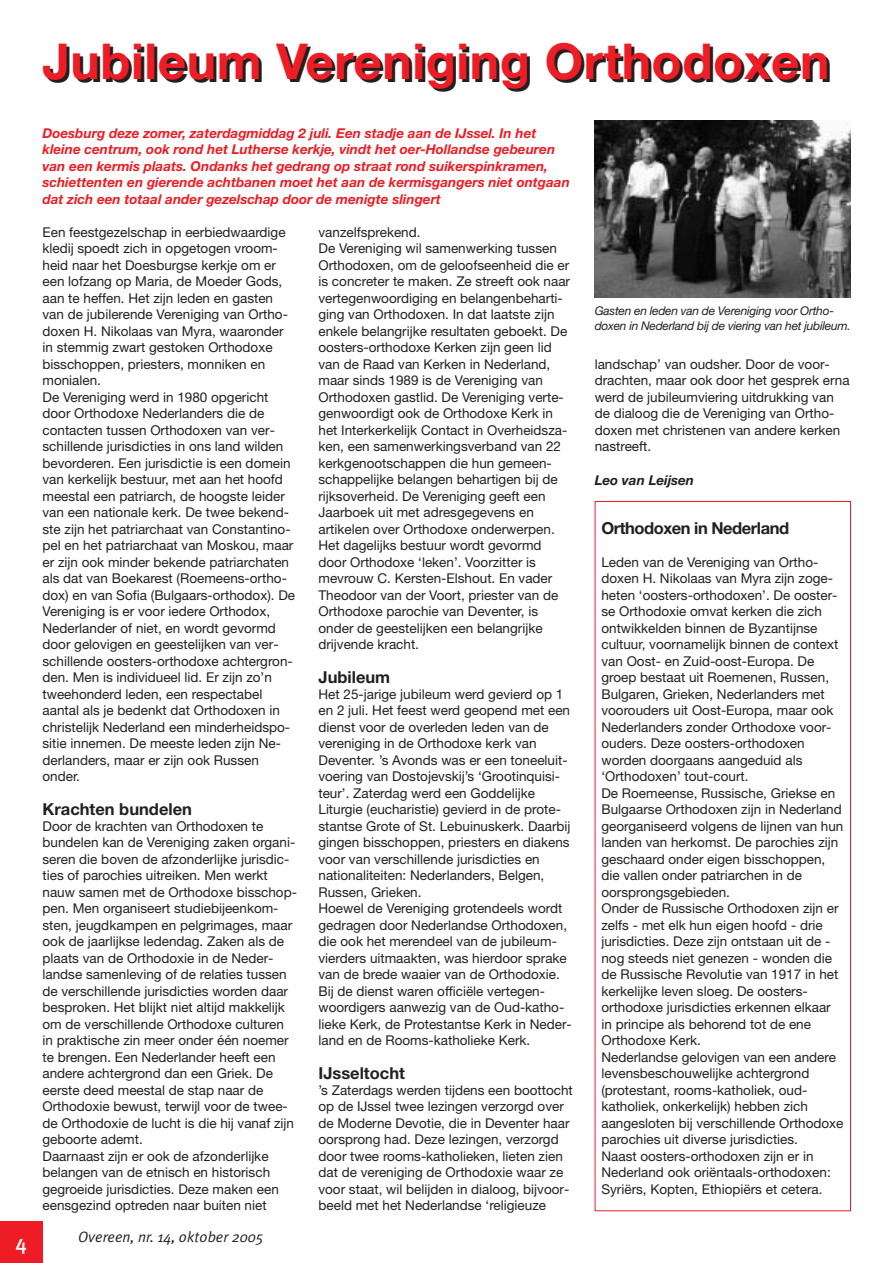
<style>
.page{position:relative;width:893px;height:1263px;background:#fff}
.page>*{position:absolute;margin:0;border:0;box-sizing:border-box;transform-origin:0 0}
.t1{font:700 49.5px "Helvetica Neue";letter-spacing:.01em;color:#ee1c24}
.t2{font:500 21px "Meta Plus";color:#fff}
.t3{font:700 16.5px "Helvetica Neue";color:#231f1f}
.t4{font:700 16.5px "Helvetica Neue";letter-spacing:-.03em;color:#231f1f}
.t5{font:italic 15px "Meta Plus Normal";color:#231f1f}
.t6{font:13.5px/16.5px "Helvetica Neue";color:#231f1f}
.t7{font:italic 700 13.5px/16.5px "Helvetica Neue";color:#ee1c24}
.t8{font:italic 700 13.5px "Helvetica Neue";color:#231f1f}
.t9{font:italic 12px/15px "Helvetica Neue";letter-spacing:-.02em;color:#231f1f}
</style>
<div class="page">
<div style="left:0;top:1222px;width:43px;height:41px;background:#ee1c24"></div>
<img style="left:594px;top:121px;width:256px;height:176px">
<h2 class="t2" style="left:16px;top:1236px;width:13px">4</h2>
<h1 class="t1" style="left:43px;top:44px;width:788px">Jubileum Vereniging Orthodoxen</h1>
<p class="t7" style="left:43px;top:126px;width:529px">Doesburg deze zomer, zaterdagmiddag 2 juli. Een stadje aan de IJssel. In het kleine centrum, ook rond het Lutherse kerkje, vindt het oer-Hollandse gebeuren van een kermis plaats. Ondanks het gedrang op straat rond suikerspinkramen, schiettenten en gierende achtbanen moet het aan de kermisgangers niet ontgaan dat zich een totaal ander gezelschap door de menigte slingert</p>
<p class="t6" style="left:43px;top:225px;width:254px">Een feestgezelschap in eerbiedwaardige kledij spoedt zich in opgetogen vroom&shy;heid naar het Doesburgse kerkje om er een lofzang op Maria, de Moeder Gods, aan te heffen. Het zijn leden en gasten van de jubilerende Vereniging van Ortho&shy;doxen H. Nikolaas van Myra, waaronder in stemmig zwart gestoken Orthodoxe bisschoppen, priesters, monniken en monialen.<br>De Vereniging werd in 1980 opgericht door Orthodoxe Nederlanders die de contacten tussen Orthodoxen van ver&shy;schillende jurisdicties in ons land wilden bevorderen. Een jurisdictie is een domein van kerkelijk bestuur, met aan het hoofd meestal een patriarch, de hoogste leider van een nationale kerk. De twee bekend&shy;ste zijn het patriarchaat van Constantino&shy;pel en het patriarchaat van Moskou, maar er zijn ook minder bekende patriarchaten als dat van Boekarest (Roemeens-ortho&shy;dox) en van Sofia (Bulgaars-orthodox). De Vereniging is er voor iedere Orthodox, Nederlander of niet, en wordt gevormd door gelovigen en geestelijken van ver&shy;schillende oosters-orthodoxe achtergron&shy;den. Men is individueel lid. Er zijn zo’n tweehonderd leden, een respectabel aantal als je bedenkt dat Orthodoxen in christelijk Nederland een minderheidspo&shy;sitie innemen. De meeste leden zijn Ne&shy;derlanders, maar er zijn ook Russen onder.</p>
<p class="t3" style="left:43px;top:803px;width:151px">Krachten bundelen</p>
<p class="t6" style="left:43px;top:819px;width:256px">Door de krachten van Orthodoxen te bundelen kan de Vereniging zaken organi&shy;seren die boven de afzonderlijke jurisdic&shy;ties of parochies uitreiken. Men werkt nauw samen met de Orthodoxe bisschop&shy;pen. Men organiseert studiebijeenkom&shy;sten, jeugdkampen en pelgrimages, maar ook de jaarlijkse ledendag. Zaken als de plaats van de Orthodoxie in de Neder&shy;landse samenleving of de relaties tussen de verschillende jurisdicties worden daar besproken. Het blijkt niet altijd makkelijk om de verschillende Orthodoxe culturen in praktische zin meer onder één noemer te brengen. Een Nederlander heeft een andere achtergrond dan een Griek. De eerste deed meestal de stap naar de Orthodoxie bewust, terwijl voor de twee&shy;de Orthodoxie de lucht is die hij vanaf zijn geboorte ademt.<br>Daarnaast zijn er ook de afzonderlijke belangen van de etnisch en historisch gegroeide jurisdicties. Deze maken een eensgezind optreden naar buiten niet</p>
<p class="t5" style="left:78px;top:1232px;width:187px">Overeen, nr. 14, oktober 2005</p>
<p class="t6" style="left:318px;top:225px;width:253px">vanzelfsprekend.<br>De Vereniging wil samenwerking tussen Orthodoxen, om de geloofseenheid die er is concreter te maken. Ze streeft ook naar vertegenwoordiging en belangenbeharti&shy;ging van Orthodoxen. In dat laatste zijn enkele belangrijke resultaten geboekt. De oosters-orthodoxe Kerken zijn geen lid van de Raad van Kerken in Nederland, maar sinds 1989 is de Vereniging van Orthodoxen gastlid. De Vereniging verte&shy;genwoordigt ook de Orthodoxe Kerk in het Interkerkelijk Contact in Overheidsza&shy;ken, een samenwerkingsverband van 22 kerkgenootschappen die hun gemeen&shy;schappelijke belangen behartigen bij de rijksoverheid. De Vereniging geeft een Jaarboek uit met adresgegevens en artikelen over Orthodoxe onderwerpen.<br>Het dagelijks bestuur wordt gevormd door Orthodoxe ‘leken’. Voorzitter is mevrouw C. Kersten-Elshout. En vader Theodoor van der Voort, priester van de Orthodoxe parochie van Deventer, is onder de geestelijken een belangrijke drijvende kracht.</p>
<p class="t3" style="left:318px;top:671px;width:73px">Jubileum</p>
<p class="t6" style="left:318px;top:687px;width:255px">Het 25-jarige jubileum werd gevierd op 1 en 2 juli. Het feest werd geopend met een dienst voor de overleden leden van de vereniging in de Orthodoxe kerk van Deventer. ’s Avonds was er een toneeluit&shy;voering van Dostojevskij’s ‘Grootinquisi&shy;teur’. Zaterdag werd een Goddelijke Liturgie (eucharistie) gevierd in de prote&shy;stantse Grote of St. Lebuinuskerk. Daarbij gingen bisschoppen, priesters en diakens voor van verschillende jurisdicties en nationaliteiten: Nederlanders, Belgen, Russen, Grieken.<br>Hoewel de Vereniging grotendeels wordt gedragen door Nederlandse Orthodoxen, die ook het merendeel van de jubileum&shy;vierders uitmaakten, was hierdoor sprake van de brede waaier van de Orthodoxie.<br>Bij de dienst waren officiële vertegen&shy;woordigers aanwezig van de Oud-katho&shy;lieke Kerk, de Protestantse Kerk in Neder&shy;land en de Rooms-katholieke Kerk.</p>
<p class="t3" style="left:318px;top:1067px;width:88px">IJsseltocht</p>
<p class="t6" style="left:318px;top:1083px;width:256px">’s Zaterdags werden tijdens een boottocht op de IJssel twee lezingen verzorgd over de Moderne Devotie, die in Deventer haar oorsprong had. Deze lezingen, verzorgd door twee rooms-katholieken, lieten zien dat de vereniging de Orthodoxie waar ze voor staat, wil belijden in dialoog, bijvoor&shy;beeld met het Nederlandse ‘religieuze</p>
<p class="t9" style="left:594px;top:304px;width:257px">Gasten en leden van de Vereniging voor Ortho&shy;doxen in Nederland bij de viering van het jubileum.</p>
<p class="t6" style="left:594px;top:357px;width:256px">landschap’ van oudsher. Door de voor&shy;drachten, maar ook door het gesprek erna werd de jubileumviering uitdrukking van de dialoog die de Vereniging van Ortho&shy;doxen met christenen van andere kerken nastreeft.</p>
<p class="t8" style="left:594px;top:475px;width:101px">Leo van Leijsen</p>
<p class="t4" style="left:601px;top:522px;width:189px">Orthodoxen in Nederland</p>
<p class="t6" style="left:601px;top:555px;width:243px">Leden van de Vereniging van Ortho&shy;doxen H. Nikolaas van Myra zijn zoge&shy;heten ‘oosters-orthodoxen’. De ooster&shy;se Orthodoxie omvat kerken die zich ontwikkelden binnen de Byzantijnse cultuur, voornamelijk binnen de context van Oost- en Zuid-oost-Europa. De groep bestaat uit Roemenen, Russen, Bulgaren, Grieken, Nederlanders met voorouders uit Oost-Europa, maar ook Nederlanders zonder Orthodoxe voor&shy;ouders. Deze oosters-orthodoxen worden doorgaans aangeduid als ‘Orthodoxen’ tout-court.<br>De Roemeense, Russische, Griekse en Bulgaarse Orthodoxen zijn in Nederland georganiseerd volgens de lijnen van hun landen van herkomst. De parochies zijn geschaard onder eigen bisschoppen, die vallen onder patriarchen in de oorsprongsgebieden.<br>Onder de Russische Orthodoxen zijn er zelfs - met elk hun eigen hoofd - drie jurisdicties. Deze zijn ontstaan uit de - nog steeds niet genezen - wonden die de Russische Revolutie van 1917 in het kerkelijke leven sloeg. De oosters&shy;orthodoxe jurisdicties erkennen elkaar in principe als behorend tot de ene Orthodoxe Kerk.<br>Nederlandse gelovigen van een andere levensbeschouwelijke achtergrond (protestant, rooms-katholiek, oud&shy;katholiek, onkerkelijk) hebben zich aangesloten bij verschillende Orthodoxe parochies uit diverse jurisdicties.<br>Naast oosters-orthodoxen zijn er in Nederland ook oriëntaals-orthodoxen:<br>Syriërs, Kopten, Ethiopiërs et cetera.</p>
</div>
